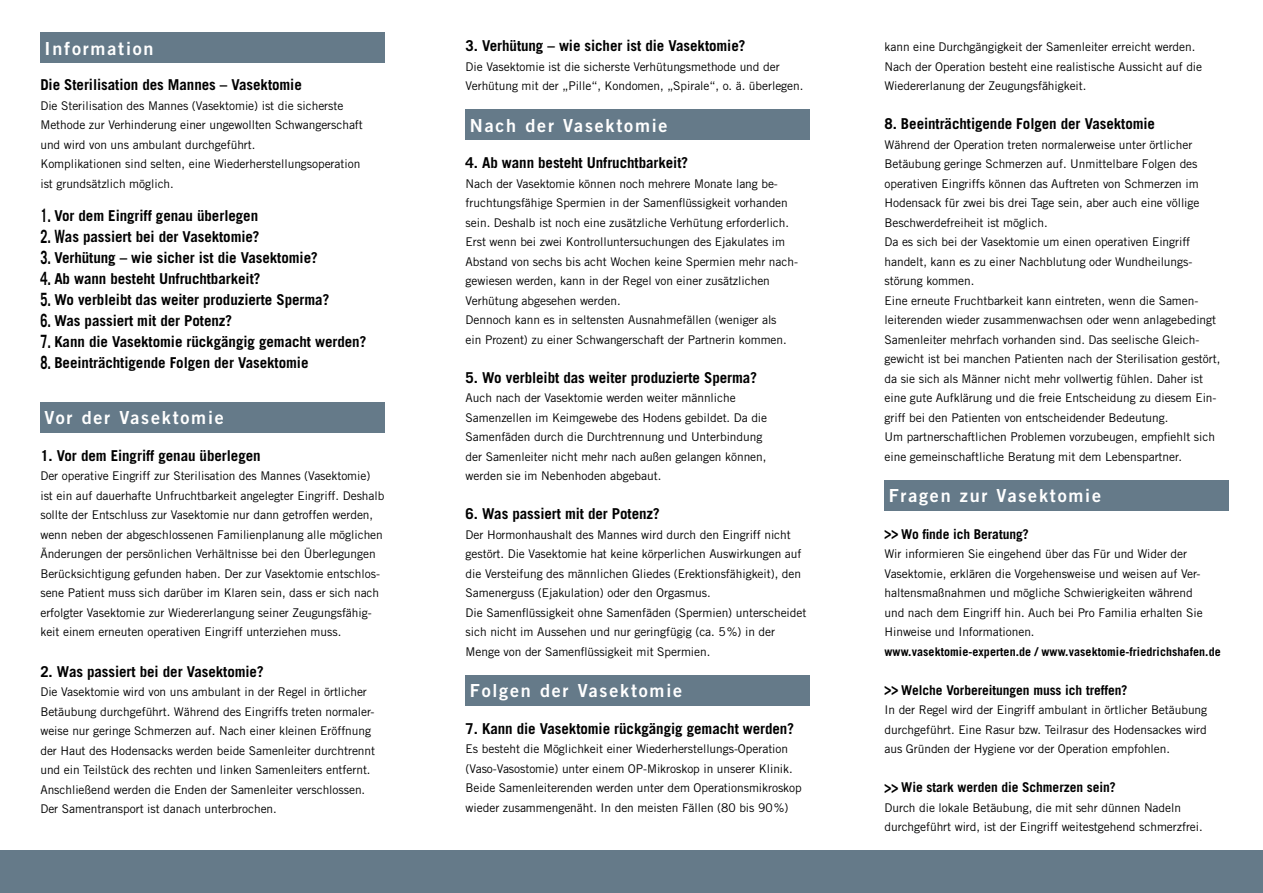
<style>
.page{position:relative;width:1263px;height:893px;background:#fff}
.page>*{position:absolute;margin:0;border:0;box-sizing:border-box;transform-origin:0 0}
.t1{font:18px "Trade Gothic Bold Two";letter-spacing:.1em;color:#fff}
.t2{font:700 15px "Trade Gothic";letter-spacing:-.005em;color:#000}
.t3{font:700 13.5px "Trade Gothic";letter-spacing:-.005em;color:#000}
.t4{font:12px/19.5px "Trade Gothic";letter-spacing:-.005em;color:#000}
.t5{font:700 12px "Trade Gothic";letter-spacing:.005em;color:#000}
.s1{font-size:18.3px}
.s2{font-size:16.5px}
</style>
<div class="page">
<div style="left:0;top:850px;width:1263px;height:43px;background:#657a89"></div>
<div style="left:40px;top:402px;width:345px;height:30px;background:#657a89"></div>
<div style="left:466px;top:110px;width:344px;height:30px;background:#657a89"></div>
<div style="left:466px;top:675px;width:344px;height:30px;background:#657a89"></div>
<div style="left:884px;top:480px;width:345px;height:30px;background:#657a89"></div>
<div style="left:40px;top:33px;width:345px;height:30px;background:#657a89"></div>
<h1 class="t1" style="left:45px;top:37px;width:110px">Information</h1>
<p class="t2" style="left:40px;top:75px;width:263px">Die Sterilisation des Mannes – Vasektomie</p>
<p class="t4" style="left:40px;top:95px;width:324px">Die Sterilisation des Mannes (Vasektomie) ist die sicherste Methode zur Verhinderung einer ungewollten Schwangerschaft und wird von uns ambulant durchgeführt.<br>Komplikationen sind selten, eine Wiederherstellungsoperation ist grundsätzlich möglich.</p>
<p class="t2" style="left:40px;top:207px;width:219px"><span class="s1">1.</span> Vor dem Eingriff genau überlegen</p>
<p class="t2" style="left:40px;top:228px;width:221px"><span class="s1">2. W</span>as passiert bei der Vasektomie?</p>
<p class="t2" style="left:40px;top:249px;width:279px"><span class="s1">3.</span> Verhütung – wie sicher ist die Vasektomie?</p>
<p class="t2" style="left:40px;top:270px;width:222px"><span class="s1">4.</span> Ab wann besteht Unfruchtbarkeit?</p>
<p class="t2" style="left:40px;top:291px;width:290px"><span class="s1">5.</span> Wo verbleibt das weiter produzierte Sperma?</p>
<p class="t2" style="left:40px;top:312px;width:193px"><span class="s1">6.</span> Was passiert mit der Potenz?</p>
<p class="t2" style="left:40px;top:333px;width:327px"><span class="s1">7.</span> Kann die Vasektomie rückgängig gemacht werden?</p>
<p class="t2" style="left:40px;top:354px;width:270px"><span class="s1">8.</span> Beeinträchtigende Folgen der Vasektomie</p>
<h1 class="t1" style="left:45px;top:407px;width:181px">Vor der Vasektomie</h1>
<p class="t2" style="left:40px;top:446px;width:222px">1. Vor dem Eingriff genau überlegen</p>
<p class="t4" style="left:40px;top:466px;width:346px">Der operative Eingriff zur Sterilisation des Mannes (Vasektomie) ist ein auf dauerhafte Unfruchtbarkeit angelegter Eingriff. Deshalb sollte der Entschluss zur Vasektomie nur dann getroffen werden, wenn neben der abgeschlossenen Familienplanung alle möglichen Änderungen der persönlichen Verhältnisse bei den Überlegungen Berücksichtigung gefunden haben. Der zur Vasektomie entschlos&shy;sene Patient muss sich darüber im Klaren sein, dass er sich nach erfolgter Vasektomie zur Wiedererlangung seiner Zeugungsfähig&shy;keit einem erneuten operativen Eingriff unterziehen muss.</p>
<p class="t2" style="left:40px;top:662px;width:225px">2. Was passiert bei der Vasektomie?</p>
<p class="t4" style="left:40px;top:682px;width:336px">Die Vasektomie wird von uns ambulant in der Regel in örtlicher Betäubung durchgeführt. Während des Eingriffs treten normaler&shy;weise nur geringe Schmerzen auf. Nach einer kleinen Eröffnung der Haut des Hodensacks werden beide Samenleiter durchtrennt und ein Teilstück des rechten und linken Samenleiters entfernt.<br>Anschließend werden die Enden der Samenleiter verschlossen.<br>Der Samentransport ist danach unterbrochen.</p>
<p class="t2" style="left:466px;top:36px;width:281px">3. Verhütung – wie sicher ist die Vasektomie?</p>
<p class="t4" style="left:466px;top:56px;width:339px">Die Vasektomie ist die sicherste Verhütungsmethode und der<br>Verhütung mit der „Pille“, Kondomen, „Spirale“, o. ä. überlegen.</p>
<h1 class="t1" style="left:470px;top:114px;width:199px">Nach der Vasektomie</h1>
<p class="t2" style="left:466px;top:153px;width:224px">4. Ab wann besteht Unfruchtbarkeit?</p>
<p class="t4" style="left:466px;top:173px;width:334px">Nach der Vasektomie können noch mehrere Monate lang be&shy;fruchtungsfähige Spermien in der Samenflüssigkeit vorhanden sein. Deshalb ist noch eine zusätzliche Verhütung erforderlich.<br>Erst wenn bei zwei Kontrolluntersuchungen des Ejakulates im Abstand von sechs bis acht Wochen keine Spermien mehr nach&shy;gewiesen werden, kann in der Regel von einer zusätzlichen Verhütung abgesehen werden.<br>Dennoch kann es in seltensten Ausnahmefällen (weniger als<br>ein Prozent) zu einer Schwangerschaft der Partnerin kommen.</p>
<p class="t2" style="left:466px;top:368px;width:293px">5. Wo verbleibt das weiter produzierte Sperma?</p>
<p class="t4" style="left:466px;top:388px;width:303px">Auch nach der Vasektomie werden weiter männliche Samenzellen im Keimgewebe des Hodens gebildet. Da die Samenfäden durch die Durchtrennung und Unterbindung der Samenleiter nicht mehr nach außen gelangen können, werden sie im Nebenhoden abgebaut.</p>
<p class="t2" style="left:466px;top:504px;width:196px">6. Was passiert mit der Potenz?</p>
<p class="t4" style="left:466px;top:524px;width:342px">Der Hormonhaushalt des Mannes wird durch den Eingriff nicht gestört. Die Vasektomie hat keine körperlichen Auswirkungen auf die Versteifung des männlichen Gliedes (Erektionsfähigkeit), den Samenerguss (Ejakulation) oder den Orgasmus.<br>Die Samenflüssigkeit ohne Samenfäden (Spermien) unterscheidet sich nicht im Aussehen und nur geringfügig (ca. 5%) in der Menge von der Samenflüssigkeit mit Spermien.</p>
<h1 class="t1" style="left:470px;top:680px;width:214px">Folgen der Vasektomie</h1>
<p class="t2" style="left:466px;top:719px;width:330px">7. Kann die Vasektomie rückgängig gemacht werden?</p>
<p class="t4" style="left:466px;top:739px;width:338px">Es besteht die Möglichkeit einer Wiederherstellungs-Operation (Vaso-Vasostomie) unter einem OP-Mikroskop in unserer Klinik.<br>Beide Samenleiterenden werden unter dem Operationsmikroskop wieder zusammengenäht. In den meisten Fällen (80 bis 90%)</p>
<p class="t4" style="left:884px;top:37px;width:319px">kann eine Durchgängigkeit der Samenleiter erreicht werden.<br>Nach der Operation besteht eine realistische Aussicht auf die<br>Wiedererlanung der Zeugungsfähigkeit.</p>
<p class="t2" style="left:884px;top:114px;width:272px">8. Beeinträchtigende Folgen der Vasektomie</p>
<p class="t4" style="left:884px;top:134px;width:337px">Während der Operation treten normalerweise unter örtlicher Betäubung geringe Schmerzen auf. Unmittelbare Folgen des operativen Eingriffs können das Auftreten von Schmerzen im Hodensack für zwei bis drei Tage sein, aber auch eine völlige Beschwerdefreiheit ist möglich.<br>Da es sich bei der Vasektomie um einen operativen Eingriff handelt, kann es zu einer Nachblutung oder Wundheilungs&shy;störung kommen.<br>Eine erneute Fruchtbarkeit kann eintreten, wenn die Samen&shy;leiterenden wieder zusammenwachsen oder wenn anlagebedingt Samenleiter mehrfach vorhanden sind. Das seelische Gleich&shy;gewicht ist bei manchen Patienten nach der Sterilisation gestört, da sie sich als Männer nicht mehr vollwertig fühlen. Daher ist eine gute Aufklärung und die freie Entscheidung zu diesem Ein&shy;griff bei den Patienten von entscheidender Bedeutung.<br>Um partnerschaftlichen Problemen vorzubeugen, empfiehlt sich eine gemeinschaftliche Beratung mit dem Lebenspartner.</p>
<h1 class="t1" style="left:889px;top:485px;width:214px">Fragen zur Vasektomie</h1>
<p class="t3" style="left:884px;top:525px;width:146px"><span class="s2">&gt;&gt;</span> Wo finde ich Beratung?</p>
<p class="t4" style="left:884px;top:544px;width:320px">Wir informieren Sie eingehend über das Für und Wider der Vasektomie, erklären die Vorgehensweise und weisen auf Ver&shy;haltensmaßnahmen und mögliche Schwierigkeiten während und nach dem Eingriff hin. Auch bei Pro Familia erhalten Sie Hinweise und Informationen.</p>
<p class="t5" style="left:884px;top:644px;width:338px">www.vasektomie-experten.de / www.vasektomie-friedrichshafen.de</p>
<p class="t3" style="left:884px;top:681px;width:244px"><span class="s2">&gt;&gt;</span> Welche Vorbereitungen muss ich treffen?</p>
<p class="t4" style="left:884px;top:700px;width:324px;text-align:justify">In der Regel wird der Eingriff ambulant in örtlicher Betäubung durchgeführt. Eine Rasur bzw. Teilrasur des Hodensackes wird aus Gründen der Hygiene vor der Operation empfohlen.</p>
<p class="t3" style="left:884px;top:779px;width:233px"><span class="s2">&gt;&gt;</span> Wie stark werden die Schmerzen sein?</p>
<p class="t4" style="left:884px;top:797px;width:320px">Durch die lokale Betäubung, die mit sehr dünnen Nadeln durchgeführt wird, ist der Eingriff weitestgehend schmerzfrei.</p>
</div>
